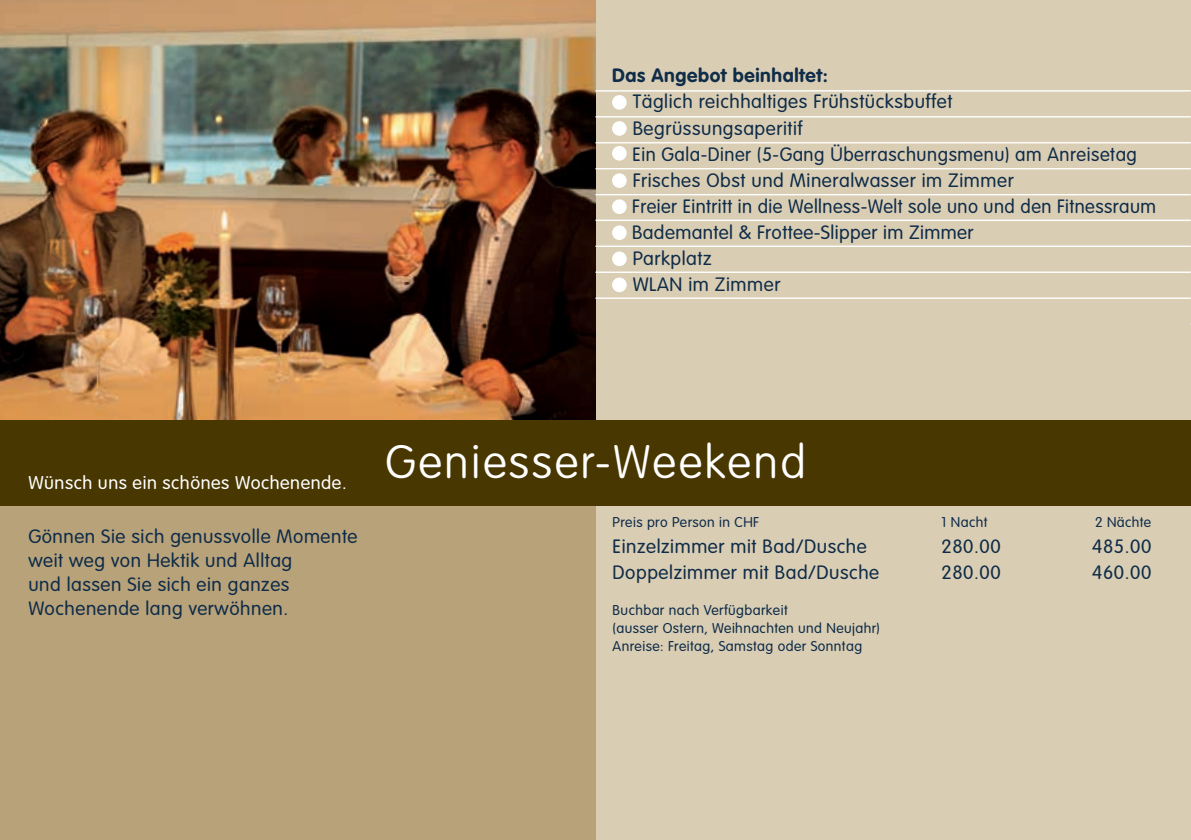
<style>
.page{position:relative;width:1191px;height:840px;background:#fff}
.page>*{position:absolute;margin:0;border:0;box-sizing:border-box;transform-origin:0 0}
.t1{font:100 46px "VAG Rounded";color:#fff}
.t2{font:300 19px/26px "VAG Rounded";letter-spacing:.03em;color:#0f2c48}
.t3{font:700 19px "VAG Rounded";color:#0f2c48}
.t4{font:300 18.2px "VAG Rounded";letter-spacing:.03em;color:#fff}
.t5{font:300 14px/18px "VAG Rounded";letter-spacing:.03em;color:#0f2c48}
</style>
<div class="page">
<div style="left:595px;top:0;width:596px;height:839px;background:#d9cdb4"></div>
<img style="left:0;top:0;width:595px;height:420px">
<div style="left:0;top:505px;width:595px;height:334px;background:#b8a27a"></div>
<div style="left:612px;top:95px;width:14px;height:15px;background:#fff;border-radius:50%"></div>
<div style="left:612px;top:146px;width:14px;height:14px;background:#fff;border-radius:50%"></div>
<div style="left:612px;top:199px;width:14px;height:15px;background:#fff;border-radius:50%"></div>
<div style="left:612px;top:251px;width:14px;height:15px;background:#fff;border-radius:50%"></div>
<div style="left:612px;top:277px;width:14px;height:15px;background:#fff;border-radius:50%"></div>
<div style="left:612px;top:121px;width:14px;height:15px;background:#fff;border-radius:50%"></div>
<div style="left:612px;top:173px;width:14px;height:15px;background:#fff;border-radius:50%"></div>
<div style="left:612px;top:225px;width:14px;height:15px;background:#fff;border-radius:50%"></div>
<div style="left:0;top:420px;width:1191px;height:85px;background:#493700"></div>
<hr style="left:1190px;top:0;width:1px;height:839px;background:#b0cbca">
<hr style="left:595px;top:90px;width:595px;height:1px;background:#fff">
<hr style="left:595px;top:116px;width:595px;height:1px;background:#fff">
<hr style="left:595px;top:142px;width:595px;height:1px;background:#fff">
<hr style="left:595px;top:168px;width:595px;height:1px;background:#fff">
<hr style="left:595px;top:194px;width:595px;height:1px;background:#fff">
<hr style="left:595px;top:219px;width:595px;height:2px;background:#fff">
<hr style="left:595px;top:245px;width:595px;height:2px;background:#fff">
<hr style="left:595px;top:271px;width:595px;height:2px;background:#fff">
<hr style="left:595px;top:297px;width:595px;height:2px;background:#fff">
<p class="t3" style="left:612px;top:64px;width:217px">Das Angebot beinhaltet:</p>
<p class="t2" style="left:632px;top:89px;width:525px">Täglich reichhaltiges Frühstücksbuffet<br>Begrüssungsaperitif<br>Ein Gala-Diner (5-Gang Überraschungsmenu) am Anreisetag Frisches Obst und Mineralwasser im Zimmer<br>Freier Eintritt in die Wellness-Welt sole uno und den Fitnessraum Bademantel &amp; Frottee-Slipper im Zimmer<br>Parkplatz<br>WLAN im Zimmer</p>
<p class="t4" style="left:28px;top:472px;width:320px">Wünsch uns ein schönes Wochenende.</p>
<p class="t2" style="left:28px;top:523px;width:331px;line-height:24px">Gönnen Sie sich genussvolle Momente weit weg von Hektik und Alltag<br>und lassen Sie sich ein ganzes<br>Wochenende lang verwöhnen.</p>
<h1 class="t1" style="left:385px;top:435px;width:422px">Geniesser-Weekend</h1>
<p class="t5" style="left:612px;top:512px;width:148px">Preis pro Person in CHF</p>
<p class="t5" style="left:941px;top:512px;width:47px">1 Nacht</p>
<p class="t5" style="left:1095px;top:512px;width:58px">2 Nächte</p>
<p class="t2" style="left:612px;top:533px;width:256px">Einzelzimmer mit Bad/Dusche</p>
<p class="t2" style="left:941px;top:533px;width:61px">280.00</p>
<p class="t2" style="left:1092px;top:533px;width:61px">485.00</p>
<p class="t2" style="left:612px;top:559px;width:268px">Doppelzimmer mit Bad/Dusche</p>
<p class="t2" style="left:941px;top:559px;width:61px">280.00</p>
<p class="t2" style="left:1092px;top:559px;width:61px">460.00</p>
<p class="t5" style="left:612px;top:600px;width:269px">Buchbar nach Verfügbarkeit<br>(ausser Ostern, Weihnachten und Neujahr)<br>Anreise: Freitag, Samstag oder Sonntag</p>
</div>
